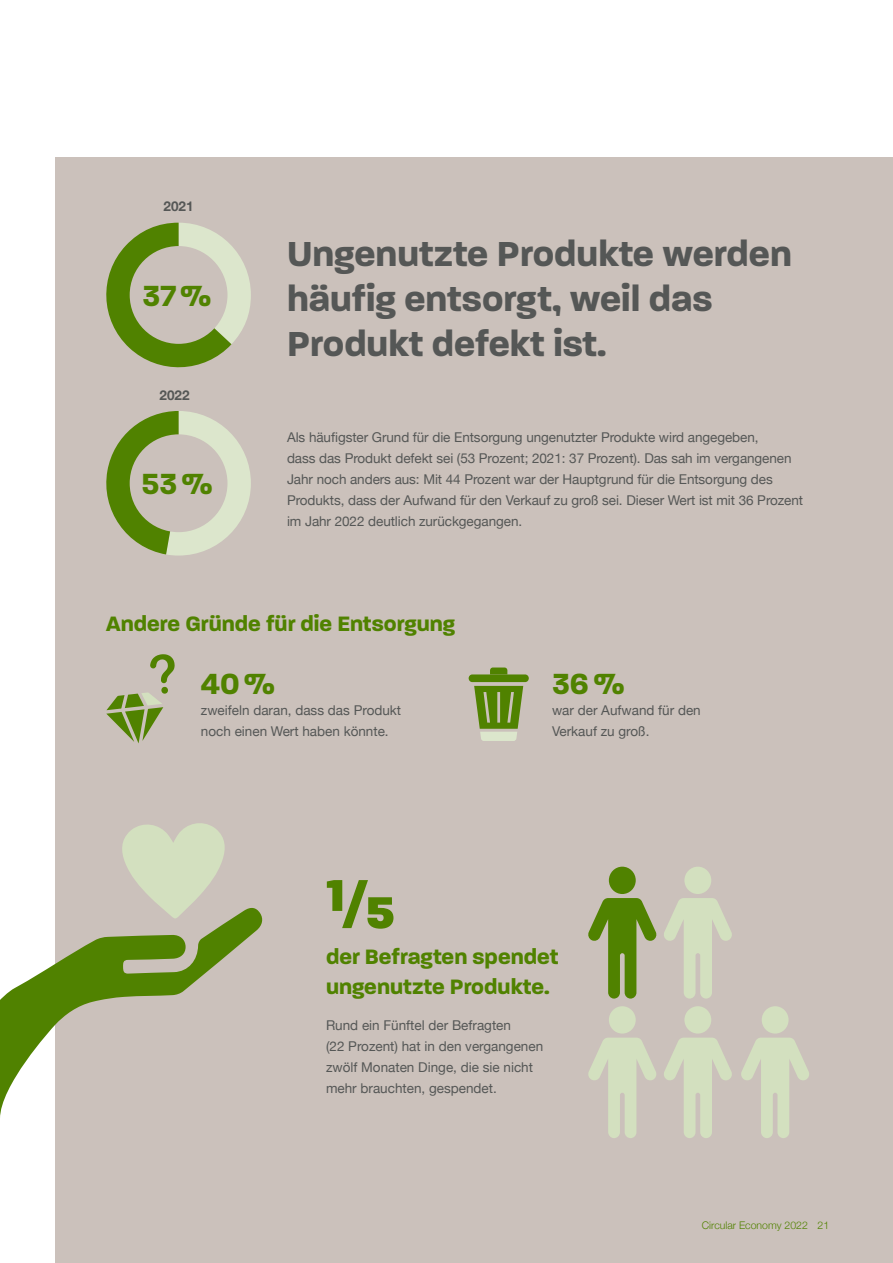
<style>
.page{position:relative;width:893px;height:1263px;background:#fff}
.page>*{position:absolute;margin:0;border:0;box-sizing:border-box;transform-origin:0 0}
.t1{font:700 75px "Paralucent";color:#508200}
.t2{font:700 37.5px/45px "Paralucent";color:#555756}
.t3{font:700 31.5px "Paralucent";color:#508200}
.t4{font:700 22.5px/30px "Paralucent";color:#508200}
.t5{font:13.5px/21px "Helvetica Neue";letter-spacing:-.005em;color:#555756}
.t6{font:700 13.5px "Helvetica Neue";color:#555756}
.t7{font:300 10.5px "Helvetica Neue";color:#508200}
</style>
<div class="page">
<div style="left:55px;top:157px;width:838px;height:1106px;background:#cbc1bb"></div>
<svg style="left:588px;top:867px;width:69px;height:132px"></svg>
<svg style="left:588px;top:1006px;width:68px;height:132px"></svg>
<svg style="left:664px;top:867px;width:68px;height:132px"></svg>
<svg style="left:664px;top:1006px;width:68px;height:132px"></svg>
<svg style="left:106px;top:692px;width:57px;height:51px"></svg>
<svg style="left:150px;top:654px;width:25px;height:29px"></svg>
<div style="left:161px;top:687px;width:7px;height:7px;background:#508200;border-radius:3px"></div>
<svg style="left:122px;top:823px;width:103px;height:83px"></svg>
<svg style="left:0;top:906px;width:263px;height:211px"></svg>
<svg style="left:741px;top:1006px;width:68px;height:132px"></svg>
<div style="left:469px;top:674px;width:60px;height:8px;background:#508200;border-radius:4px"></div>
<svg style="left:490px;top:667px;width:17px;height:7px"></svg>
<svg style="left:474px;top:686px;width:49px;height:55px"></svg>
<svg style="left:106px;top:223px;width:145px;height:145px"></svg>
<div style="left:130px;top:246px;width:97px;height:98px;background:#cbc1bb;border-radius:50%"></div>
<svg style="left:106px;top:411px;width:145px;height:144px"></svg>
<div style="left:130px;top:434px;width:97px;height:98px;background:#cbc1bb;border-radius:50%"></div>
<p class="t6" style="left:164px;top:196px;width:32px">2021</p>
<h3 class="t3" style="left:142px;top:277px;width:71px">37%</h3>
<p class="t6" style="left:160px;top:385px;width:32px">2022</p>
<h3 class="t3" style="left:141px;top:465px;width:73px">53%</h3>
<h2 class="t2" style="left:287px;top:232px;width:506px">Ungenutzte Produkte werden häufig entsorgt, weil das<br>Produkt defekt ist.</h2>
<p class="t5" style="left:287px;top:428px;width:518px">Als häufigster Grund für die Entsorgung ungenutzter Produkte wird angegeben,<br>dass das Produkt defekt sei (53 Prozent; 2021: 37 Prozent). Das sah im vergangenen Jahr noch anders aus: Mit 44 Prozent war der Hauptgrund für die Entsorgung des Produkts, dass der Aufwand für den Verkauf zu groß sei. Dieser Wert ist mit 36 Prozent im Jahr 2022 deutlich zurückgegangen.</p>
<h3 class="t4" style="left:106px;top:609px;width:350px">Andere Gründe für die Entsorgung</h3>
<h3 class="t3" style="left:201px;top:665px;width:76px">40%</h3>
<p class="t5" style="left:201px;top:701px;width:202px">zweifeln daran, dass das Produkt noch einen Wert haben könnte.</p>
<h1 class="t1" style="left:326px;top:858px;width:71px">1/5</h1>
<h3 class="t3" style="left:552px;top:665px;width:74px">36%</h3>
<p class="t5" style="left:552px;top:701px;width:150px">war der Aufwand für den<br>Verkauf zu groß.</p>
<h3 class="t4" style="left:326px;top:941px;width:234px">der Befragten spendet ungenutzte Produkte.</h3>
<p class="t5" style="left:326px;top:1016px;width:219px">Rund ein Fünftel der Befragten<br>(22 Prozent) hat in den vergangenen zwölf Monaten Dinge, die sie nicht mehr brauchten, gespendet.</p>
<p class="t7" style="left:702px;top:1217px;width:129px">Circular Economy 2022 21</p>
</div>
